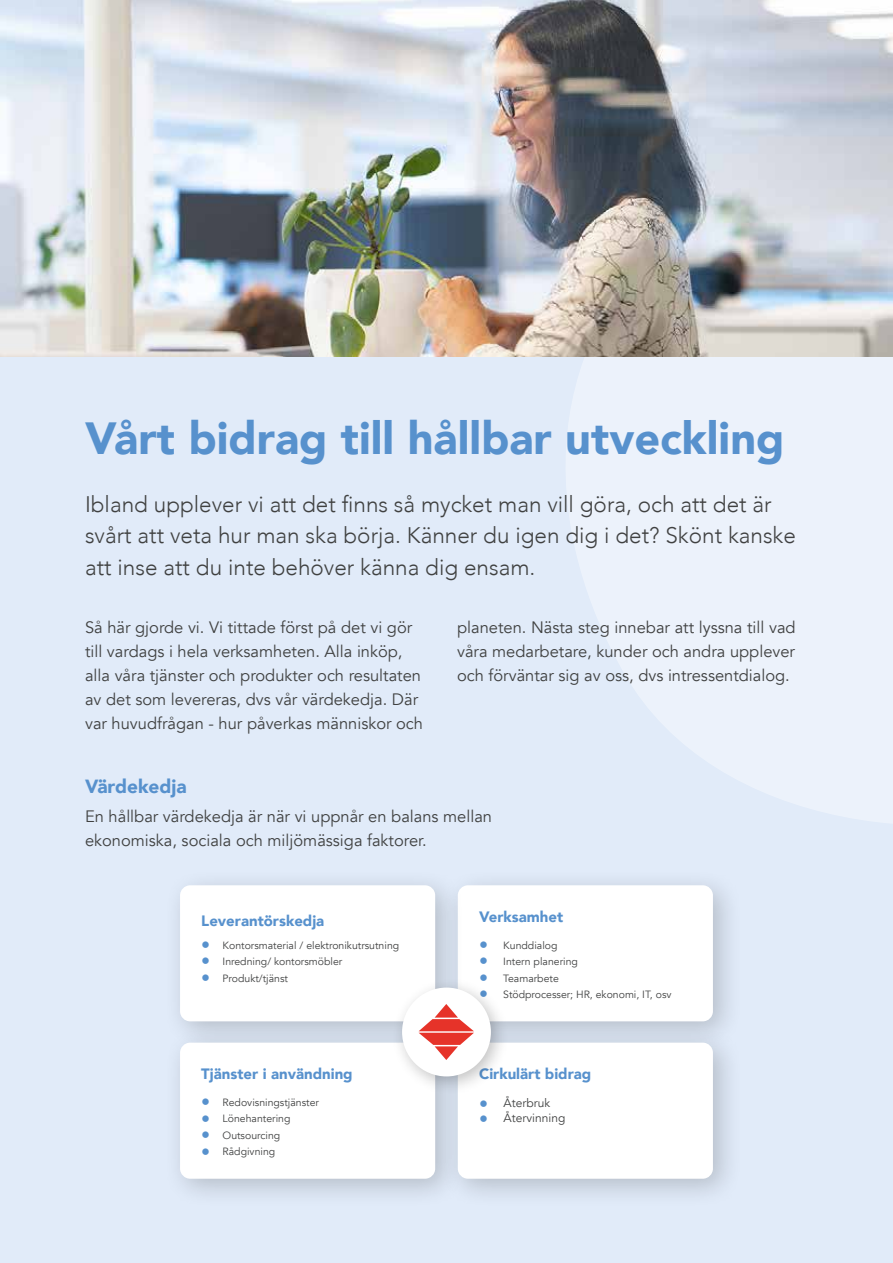
<style>
.page{position:relative;width:893px;height:1263px;background:#e1ebf9}
.page>*{position:absolute;margin:0;border:0;box-sizing:border-box;transform-origin:0 0}
.t1{font:900 45px "Avenir";color:#5791cd}
.t2{font:300 22.5px/31.5px "Avenir";color:#404141}
.t3{font:900 19.05px "Avenir";color:#5791cd}
.t4{font:16.5px/24px "Avenir";color:#404141}
.t5{font:900 15px "Avenir";color:#5791cd}
.t6{font:12px "Avenir";color:#404141}
.t7{font:10.5px "Avenir";color:#404141}
.s1{font-size:18px;color:#5791cd}
</style>
<div class="page">
<svg style="left:566px;top:356px;width:327px;height:467px;fill:#ecf2fb"></svg>
<img style="left:0;top:0;width:893px;height:356px">
<div style="left:440px;top:868px;width:303px;height:184px;background:#000;opacity:.2"></div>
<div style="left:458px;top:885px;width:255px;height:136px;background:#fff;border-radius:10px"></div>
<div style="left:162px;top:868px;width:303px;height:184px;background:#000;opacity:.2"></div>
<div style="left:180px;top:885px;width:255px;height:136px;background:#fff;border-radius:10px"></div>
<div style="left:162px;top:1025px;width:303px;height:184px;background:#000;opacity:.2"></div>
<div style="left:180px;top:1043px;width:255px;height:136px;background:#fff;border-radius:10px"></div>
<div style="left:440px;top:1025px;width:303px;height:184px;background:#000;opacity:.2"></div>
<div style="left:458px;top:1043px;width:255px;height:136px;background:#fff;border-radius:10px"></div>
<div style="left:391px;top:977px;width:119px;height:118px;background:#000;opacity:.25"></div>
<div style="left:402px;top:987px;width:89px;height:89px;background:#fff;border-radius:50%"></div>
<svg style="left:419px;top:1004px;width:55px;height:56px"></svg>
<h1 class="t1" style="left:85px;top:400px;width:701px">Vårt bidrag till hållbar utveckling</h1>
<h2 class="t2" style="left:85px;top:488px;width:712px">Ibland upplever vi att det finns så mycket man vill göra, och att det är svårt att veta hur man ska börja. Känner du igen dig i det? Skönt kanske att inse att du inte behöver känna dig ensam.</h2>
<p class="t4" style="left:85px;top:616px;width:340px">Så här gjorde vi. Vi tittade först på det vi gör till vardags i hela verksamheten. Alla inköp, alla våra tjänster och produkter och resultaten av det som levereras, dvs vår värdekedja. Där var huvudfrågan - hur påverkas människor och</p>
<p class="t4" style="left:457px;top:616px;width:340px;text-align:justify">planeten. Nästa steg innebar att lyssna till vad våra medarbetare, kunder och andra upplever och förväntar sig av oss, dvs intressentdialog.</p>
<p class="t3" style="left:85px;top:770px;width:103px">Värdekedja</p>
<p class="t4" style="left:85px;top:805px;width:409px">En hållbar värdekedja är när vi uppnår en balans mellan ekonomiska, sociala och miljömässiga faktorer.</p>
<p class="t5" style="left:201px;top:907px;width:125px">Leverantörskedja</p>
<p class="t7" style="left:201px;top:939px;width:199px"><span class="s1">•</span> Kontorsmaterial / elektronikutrsutning</p>
<p class="t7" style="left:201px;top:955px;width:143px"><span class="s1">•</span> Inredning/ kontorsmöbler</p>
<p class="t7" style="left:201px;top:972px;width:88px"><span class="s1">•</span> Produkt/tjänst</p>
<p class="t5" style="left:201px;top:1061px;width:153px">Tjänster i användning</p>
<p class="t7" style="left:201px;top:1096px;width:119px"><span class="s1">•</span> Redovisningstjänster</p>
<p class="t7" style="left:201px;top:1112px;width:91px"><span class="s1">•</span> Lönehantering</p>
<p class="t7" style="left:201px;top:1129px;width:81px"><span class="s1">•</span> Outsourcing</p>
<p class="t7" style="left:201px;top:1145px;width:75px"><span class="s1">•</span> Rådgivning</p>
<p class="t5" style="left:479px;top:903px;width:86px">Verksamhet</p>
<p class="t7" style="left:479px;top:939px;width:80px"><span class="s1">•</span> Kunddialog</p>
<p class="t7" style="left:479px;top:955px;width:100px"><span class="s1">•</span> Intern planering</p>
<p class="t7" style="left:479px;top:972px;width:81px"><span class="s1">•</span> Teamarbete</p>
<p class="t7" style="left:479px;top:988px;width:194px"><span class="s1">•</span> Stödprocesser; HR, ekonomi, IT, osv</p>
<p class="t5" style="left:479px;top:1061px;width:114px">Cirkulärt bidrag</p>
<p class="t6" style="left:479px;top:1096px;width:73px"><span class="s1">•</span> Återbruk</p>
<p class="t6" style="left:479px;top:1111px;width:88px"><span class="s1">•</span> Återvinning</p>
</div>
